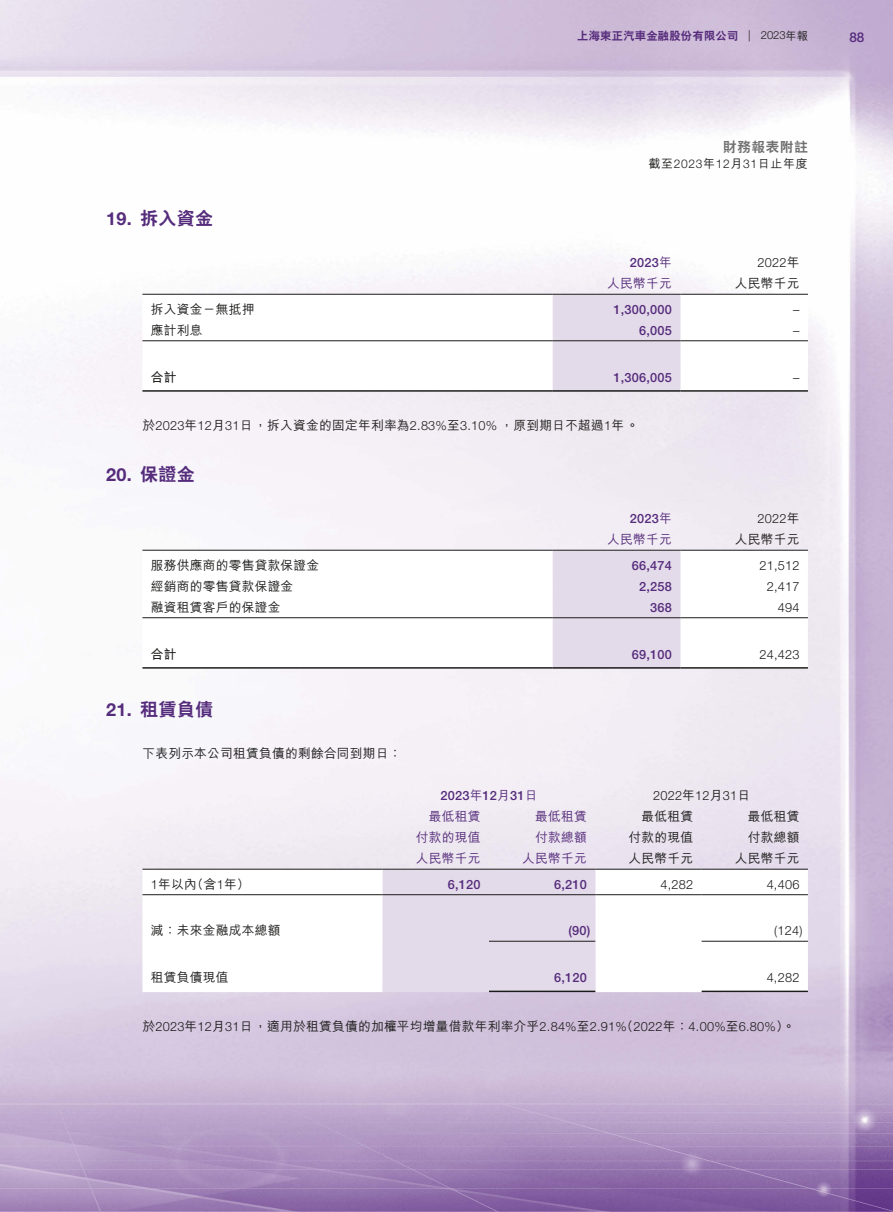
<style>
.page{position:relative;width:893px;height:1212px;background:#fff}
.page>*{position:absolute;margin:0;border:0;box-sizing:border-box;transform-origin:0 0}
.t1{font:800 18px "C Hei 2 HK";letter-spacing:.015em;color:#552b7b}
.t2{font:700 18px "Helvetica Neue LT Std";color:#552b7b}
.t3{font:800 13.5px "C Hei 2 HK";letter-spacing:.055em;color:#6f6f6f}
.t4{font:500 13.5px "Helvetica Neue LT Std";color:#552b7b}
.t5{font:500 12.75px/21px "M Hei HK";letter-spacing:.015em;color:#1c1c1b;text-align:right}
.t6{font:300 12.75px "Helvetica Neue LT Std";letter-spacing:.015em;color:#1c1c1b}
.t7{font:500 12.75px "Helvetica Neue LT Std";letter-spacing:.015em;color:#552b7b}
.t8{font:500 12.75px/21px "M Hei HK";letter-spacing:.015em;color:#552b7b;text-align:right}
.t9{font:700 12.75px "M Hei HK";color:#1c1c1b}
.t10{font:500 12px "M Hei HK";letter-spacing:.055em;color:#1c1c1b}
.t11{font:800 11.25px "C Hei 2 HK";letter-spacing:.025em;color:#552b7b}
.t12{font:300 11.25px "Helvetica Neue LT Std";color:#1c1c1b}
.s1{font-family:"M Hei HK";font-weight:500}
.s2{font-family:"Helvetica Neue LT Std";font-weight:300}
.s3{font-family:"M Hei HK"}
</style>
<div class="page">
<img style="left:0;top:0;width:893px;height:1212px">
<svg style="left:142px;top:295px;width:666px;height:95px"></svg>
<div style="left:553px;top:295px;width:127px;height:95px;background:#e4dbea"></div>
<hr style="left:142px;top:294px;width:411px;height:1px;background:#1c1c1b">
<hr style="left:553px;top:294px;width:127px;height:1px;background:#1c1c1b">
<hr style="left:680px;top:294px;width:128px;height:1px;background:#1c1c1b">
<hr style="left:142px;top:340px;width:411px;height:1px;background:#1c1c1b">
<hr style="left:553px;top:340px;width:127px;height:1px;background:#1c1c1b">
<hr style="left:680px;top:340px;width:128px;height:1px;background:#1c1c1b">
<hr style="left:142px;top:390px;width:411px;height:2px;background:#1c1c1b">
<hr style="left:553px;top:390px;width:127px;height:2px;background:#1c1c1b">
<hr style="left:680px;top:390px;width:128px;height:2px;background:#1c1c1b">
<svg style="left:142px;top:551px;width:666px;height:116px"></svg>
<div style="left:553px;top:551px;width:127px;height:116px;background:#e4dbea"></div>
<hr style="left:142px;top:550px;width:411px;height:1px;background:#1c1c1b">
<hr style="left:553px;top:550px;width:127px;height:1px;background:#1c1c1b">
<hr style="left:680px;top:550px;width:128px;height:1px;background:#1c1c1b">
<hr style="left:142px;top:617px;width:411px;height:1px;background:#1c1c1b">
<hr style="left:553px;top:617px;width:127px;height:1px;background:#1c1c1b">
<hr style="left:680px;top:617px;width:128px;height:1px;background:#1c1c1b">
<hr style="left:142px;top:667px;width:411px;height:2px;background:#1c1c1b">
<hr style="left:553px;top:667px;width:127px;height:2px;background:#1c1c1b">
<hr style="left:680px;top:667px;width:128px;height:2px;background:#1c1c1b">
<svg style="left:142px;top:870px;width:666px;height:122px"></svg>
<div style="left:383px;top:870px;width:212px;height:122px;background:#e4dbea"></div>
<hr style="left:142px;top:869px;width:241px;height:1px;background:#1c1c1b">
<hr style="left:383px;top:869px;width:106px;height:1px;background:#1c1c1b">
<hr style="left:489px;top:869px;width:106px;height:1px;background:#1c1c1b">
<hr style="left:595px;top:869px;width:107px;height:1px;background:#1c1c1b">
<hr style="left:702px;top:869px;width:106px;height:1px;background:#1c1c1b">
<hr style="left:142px;top:894px;width:241px;height:1px;background:#1c1c1b">
<hr style="left:383px;top:894px;width:106px;height:1px;background:#1c1c1b">
<hr style="left:489px;top:894px;width:106px;height:1px;background:#1c1c1b">
<hr style="left:595px;top:894px;width:107px;height:1px;background:#1c1c1b">
<hr style="left:702px;top:894px;width:106px;height:1px;background:#1c1c1b">
<hr style="left:489px;top:941px;width:106px;height:1px;background:#1c1c1b">
<hr style="left:702px;top:941px;width:106px;height:1px;background:#1c1c1b">
<hr style="left:489px;top:990px;width:106px;height:2px;background:#1c1c1b">
<hr style="left:702px;top:990px;width:106px;height:2px;background:#1c1c1b">
<p class="t11" style="left:577px;top:28px;width:163px">上海東正汽車金融股份有限公司</p>
<p class="t12" style="left:748px;top:28px;width:4px">|</p>
<p class="t12" style="left:761px;top:28px;width:49px">2023<span class="s1">年報</span></p>
<p class="t3" style="left:723px;top:138px;width:86px">財務報表附註</p>
<p class="t10" style="left:648px;top:155px;width:161px">截至<span class="s2">2023</span>年<span class="s2">12</span>月<span class="s2">31</span>日止年度</p>
<h1 class="t2" style="left:106px;top:208px;width:27px">19.</h1>
<h1 class="t1" style="left:140px;top:207px;width:74px">拆入資金</h1>
<p class="t5" style="left:151px;top:298px;width:105px">拆入資金－無抵押</p>
<p class="t5" style="left:151px;top:319px;width:53px">應計利息</p>
<p class="t7" style="left:630px;top:255px;width:43px">2023<span class="s3">年</span></p>
<p class="t8" style="left:607px;top:272px;width:66px">人民幣千元</p>
<p class="t7" style="left:613px;top:302px;width:60px">1,300,000</p>
<p class="t7" style="left:639px;top:323px;width:34px">6,005</p>
<h1 class="t2" style="left:106px;top:464px;width:27px">20.</h1>
<p class="t9" style="left:151px;top:368px;width:27px">合計</p>
<p class="t5" style="left:142px;top:414px;width:498px">於<span class="s2">2023</span>年<span class="s2">12</span>月<span class="s2">31</span>日，拆入資金的固定年利率為<span class="s2">2.83%</span>至<span class="s2">3.10%</span> ，原到期日不超過年<span class="s2">1</span> 。</p>
<h1 class="t1" style="left:140px;top:463px;width:56px">保證金</h1>
<p class="t7" style="left:613px;top:369px;width:60px">1,306,005</p>
<p class="t7" style="left:630px;top:511px;width:43px">2023<span class="s3">年</span></p>
<p class="t8" style="left:607px;top:528px;width:66px">人民幣千元</p>
<p class="t5" style="left:151px;top:554px;width:170px">服務供應商的零售貸款保證金</p>
<p class="t7" style="left:632px;top:558px;width:42px">66,474</p>
<p class="t5" style="left:151px;top:575px;width:144px">經銷商的零售貸款保證金</p>
<p class="t7" style="left:639px;top:579px;width:34px">2,258</p>
<p class="t5" style="left:151px;top:596px;width:131px">融資租賃客戶的保證金</p>
<p class="t7" style="left:650px;top:600px;width:23px">368</p>
<p class="t9" style="left:151px;top:644px;width:27px">合計</p>
<p class="t7" style="left:632px;top:646px;width:42px">69,100</p>
<p class="t6" style="left:757px;top:255px;width:43px">2022<span class="s1">年</span></p>
<p class="t5" style="left:735px;top:272px;width:66px">人民幣千元</p>
<p class="t6" style="left:793px;top:302px;width:8px">–</p>
<p class="t6" style="left:793px;top:323px;width:8px">–</p>
<p class="t6" style="left:793px;top:369px;width:8px">–</p>
<p class="t6" style="left:757px;top:511px;width:43px">2022<span class="s1">年</span></p>
<p class="t5" style="left:735px;top:528px;width:66px">人民幣千元</p>
<p class="t6" style="left:759px;top:558px;width:42px">21,512</p>
<p class="t6" style="left:767px;top:579px;width:34px">2,417</p>
<p class="t6" style="left:778px;top:600px;width:23px">494</p>
<p class="t6" style="left:759px;top:646px;width:42px">24,423</p>
<h1 class="t2" style="left:106px;top:699px;width:27px">21.</h1>
<h1 class="t1" style="left:140px;top:698px;width:74px">租賃負債</h1>
<p class="t5" style="left:142px;top:742px;width:261px">下表列示本公司租賃負債的剩餘合同到期日：</p>
<p class="t5" style="left:191px;top:873px;width:60px">（含年<span class="s2">1</span> (</p>
<p class="t5" style="left:151px;top:873px;width:47px"><span class="s2">1</span>年以內</p>
<p class="t5" style="left:151px;top:919px;width:131px">減：未來金融成本總額</p>
<p class="t5" style="left:151px;top:966px;width:79px">租賃負債現值</p>
<p class="t7" style="left:440px;top:788px;width:99px">2023<span class="s3">年</span>12<span class="s3">月</span>31<span class="s3">日</span></p>
<p class="t8" style="left:416px;top:805px;width:66px">最低租賃付款的現值</p>
<p class="t8" style="left:535px;top:805px;width:53px;text-align:left">最低租賃付款總額</p>
<p class="t5" style="left:628px;top:805px;width:66px">最低租賃付款的現值</p>
<p class="t5" style="left:735px;top:805px;width:66px">最低租賃付款總額人民幣千元</p>
<p class="t6" style="left:653px;top:788px;width:99px">2022<span class="s1">年</span>12<span class="s1">月</span>31<span class="s1">日</span></p>
<p class="t8" style="left:416px;top:847px;width:66px">人民幣千元</p>
<p class="t8" style="left:522px;top:847px;width:66px">人民幣千元</p>
<p class="t5" style="left:628px;top:847px;width:66px">人民幣千元</p>
<p class="t7" style="left:448px;top:877px;width:34px">6,120</p>
<p class="t7" style="left:554px;top:877px;width:34px">6,210</p>
<p class="t7" style="left:568px;top:923px;width:23px">)90(</p>
<p class="t7" style="left:554px;top:970px;width:34px">6,120</p>
<p class="t6" style="left:660px;top:876px;width:34px">4,282</p>
<p class="t6" style="left:767px;top:876px;width:34px">4,406</p>
<p class="t6" style="left:774px;top:923px;width:30px">)124(</p>
<p class="t6" style="left:767px;top:970px;width:34px">4,282</p>
<p class="t5" style="left:142px;top:1015px;width:486px">於<span class="s2">2023</span>年<span class="s2">12</span>月<span class="s2">31</span>日，適用於租賃負債的加權平均增量借款年利率介乎<span class="s2">2.84%</span>至<span class="s2">2.91%</span></p>
<p class="t6" style="left:620px;top:1018px;width:176px"><span class="s1">（</span>2022<span class="s1">年：</span>4.00%<span class="s1">至</span>6.80% <span class="s1">。(</span></p>
<p class="t4" style="left:849px;top:29px;width:16px">88</p>
</div>
